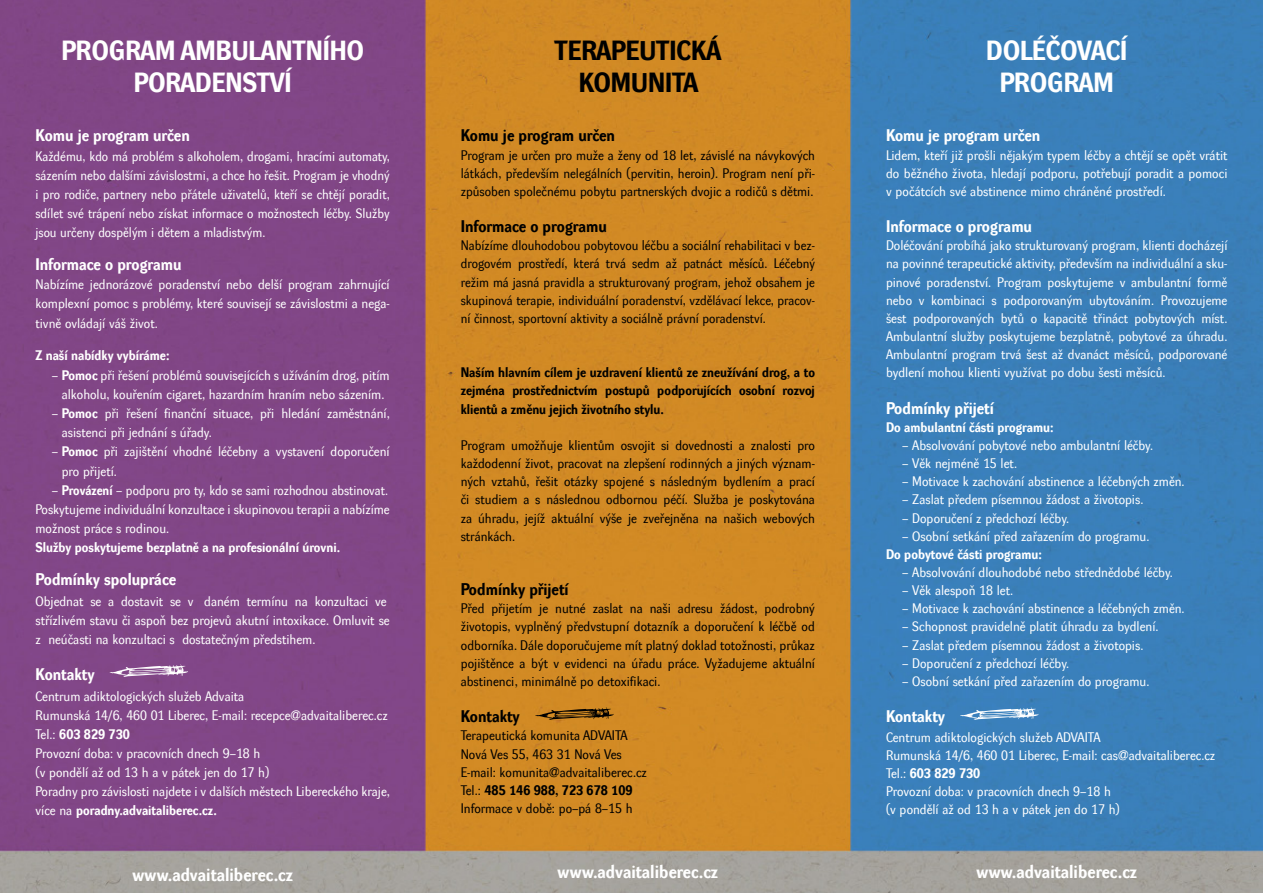
<style>
.page{position:relative;width:1263px;height:893px;background:#fff}
.page>*{position:absolute;margin:0;border:0;box-sizing:border-box;transform-origin:0 0}
.t1{font:700 27px/32.4px "Dyna Grotesk RCE";color:#fff;text-align:center}
.t2{font:700 27px/32.4px "Dyna Grotesk RCE";color:#000;text-align:center}
.t3{font:700 18px "Dyna Grotesk RCE";color:#fff}
.t4{font:700 16.5px "Dyna Grotesk RCE";color:#fff}
.t5{font:700 16.5px "Dyna Grotesk RCE";color:#000}
.t6{font:13.5px/18.1px "Dyna Grotesk RCE";color:#fff}
.t7{font:13.5px/18.1px "Dyna Grotesk RCE";color:#000;text-align:justify}
.t8{font:700 13.5px/18.1px "Dyna Grotesk RCE";color:#000;text-align:justify}
.t9{font:700 13.5px "Dyna Grotesk RCE";color:#fff}
.s1{font-weight:700}
</style>
<div class="page">
<img style="left:0;top:0;width:1263px;height:893px">
<svg style="left:110px;top:664px;width:78px;height:13px"></svg>
<svg style="left:960px;top:707px;width:79px;height:13px"></svg>
<svg style="left:535px;top:707px;width:79px;height:13px"></svg>
<h1 class="t1" style="left:61px;top:36px;width:304px">PROGRAM AMBULANTNÍHO<br>PORADENSTVÍ</h1>
<h1 class="t2" style="left:554px;top:36px;width:168px">TERAPEUTICKÁ<br>KOMUNITA</h1>
<h1 class="t1" style="left:986px;top:36px;width:143px">DOLÉČOVACÍ<br>PROGRAM</h1>
<p class="t4" style="left:36px;top:126px;width:156px">Komu je program určen</p>
<p class="t6" style="left:36px;top:147px;width:356px;line-height:19.2px;text-align:justify">Každému, kdo má problém s alkoholem, drogami, hracími automaty, sázením nebo dalšími závislostmi, a chce ho řešit. Program je vhodný i pro rodiče, partnery nebo přátele uživatelů, kteří se chtějí poradit, sdílet své trápení nebo získat informace o možnostech léčby. Služby jsou určeny dospělým i dětem a mladistvým.</p>
<p class="t4" style="left:36px;top:255px;width:148px">Informace o programu</p>
<p class="t6" style="left:36px;top:275px;width:356px;line-height:19.2px;text-align:justify">Nabízíme jednorázové poradenství nebo delší program zahrnující komplexní pomoc s problémy, které souvisejí se závislostmi a nega&shy;tivně ovládají váš život.</p>
<p class="t9" style="left:36px;top:348px;width:136px">Z naší nabídky vybíráme:</p>
<p class="t6" style="left:52px;top:366px;width:339px;line-height:19.2px;text-align:center">– <span class="s1">Pomoc</span> při řešení problémů souvisejících s užíváním drog, pitím alkoholu, kouřením cigaret, hazardním hraním nebo sázením.</p>
<p class="t6" style="left:62px;top:404px;width:329px;line-height:19.2px;text-indent:-10px">– <span class="s1">Pomoc</span> při řešení finanční situace, při hledání zaměstnání, asistenci při jednání s úřady.</p>
<p class="t6" style="left:62px;top:442px;width:329px;line-height:19.2px;text-indent:-10px">– <span class="s1">Pomoc</span> při zajištění vhodné léčebny a vystavení doporučení pro přijetí.</p>
<p class="t6" style="left:52px;top:481px;width:338px">– <span class="s1">Provázení</span> – podporu pro ty, kdo se sami rozhodnou abstinovat.</p>
<p class="t6" style="left:36px;top:500px;width:356px;line-height:19.2px">Poskytujeme individuální konzultace i skupinovou terapii a nabízíme možnost práce s rodinou.</p>
<p class="t9" style="left:36px;top:540px;width:306px">Služby poskytujeme bezplatně a na profesionální úrovni.</p>
<p class="t4" style="left:36px;top:570px;width:142px">Podmínky spolupráce</p>
<p class="t6" style="left:36px;top:592px;width:356px;line-height:19.2px">Objednat se a dostavit se v daném termínu na konzultaci ve střízlivém stavu či aspoň bez projevů akutní intoxikace. Omluvit se z neúčasti na konzultaci s dostatečným předstihem.</p>
<p class="t4" style="left:36px;top:665px;width:61px">Kontakty</p>
<p class="t6" style="left:36px;top:687px;width:356px;line-height:19px">Centrum adiktologických služeb Advaita<br>Rumunská 14/6, 460 01 Liberec, E-mail: recepce@advaitaliberec.cz Tel.: <span class="s1">603 829 730<br></span>Provozní doba: v pracovních dnech 9–18 h<br>(v pondělí až od 13 h a v pátek jen do 17 h)<br>Poradny pro závislosti najdete i v dalších městech Libereckého kraje, více na <span class="s1">poradny.advaitaliberec.cz.</span></p>
<p class="t5" style="left:461px;top:126px;width:156px">Komu je program určen</p>
<p class="t7" style="left:461px;top:146px;width:356px">Program je určen pro muže a ženy od 18 let, závislé na návykových látkách, především nelegálních (pervitin, heroin). Program není při&shy;způsoben společnému pobytu partnerských dvojic a rodičů s dětmi.</p>
<p class="t5" style="left:461px;top:217px;width:148px">Informace o programu</p>
<p class="t7" style="left:461px;top:237px;width:356px">Nabízíme dlouhodobou pobytovou léčbu a sociální rehabilitaci v bez&shy;drogovém prostředí, která trvá sedm až patnáct měsíců. Léčebný režim má jasná pravidla a strukturovaný program, jehož obsahem je skupinová terapie, individuální poradenství, vzdělávací lekce, pracov&shy;ní činnost, sportovní aktivity a sociálně právní poradenství.</p>
<p class="t8" style="left:461px;top:364px;width:356px">Naším hlavním cílem je uzdravení klientů ze zneužívání drog, a to zejména prostřednictvím postupů podporujících osobní rozvoj klientů a změnu jejich životního stylu.</p>
<p class="t7" style="left:461px;top:437px;width:356px">Program umožňuje klientům osvojit si dovednosti a znalosti pro každodenní život, pracovat na zlepšení rodinných a jiných význam&shy;ných vztahů, řešit otázky spojené s následným bydlením a prací či studiem a s následnou odbornou péčí. Služba je poskytována za úhradu, jejíž aktuální výše je zveřejněna na našich webových stránkách.</p>
<p class="t5" style="left:461px;top:580px;width:109px">Podmínky přijetí</p>
<p class="t7" style="left:461px;top:600px;width:356px">Před přijetím je nutné zaslat na naši adresu žádost, podrobný životopis, vyplněný předvstupní dotazník a doporučení k léčbě od odborníka. Dále doporučujeme mít platný doklad totožnosti, průkaz pojištěnce a být v evidenci na úřadu práce. Vyžadujeme aktuální abstinenci, minimálně po detoxifikaci.</p>
<p class="t5" style="left:461px;top:707px;width:61px">Kontakty</p>
<p class="t7" style="left:461px;top:727px;width:188px;text-align:left">Terapeutická komunita ADVAITA<br>Nová Ves 55, 463 31 Nová Ves<br>E-mail: komunita@advaitaliberec.cz<br>Tel.: <span class="s1">485 146 988, 723 678 109<br></span>Informace v době: po–pá 8–15 h</p>
<p class="t4" style="left:886px;top:126px;width:156px">Komu je program určen</p>
<p class="t6" style="left:886px;top:146px;width:343px;text-align:justify">Lidem, kteří již prošli nějakým typem léčby a chtějí se opět vrátit do běžného života, hledají podporu, potřebují poradit a pomoci v počátcích své abstinence mimo chráněné prostředí.</p>
<p class="t4" style="left:886px;top:217px;width:148px">Informace o programu</p>
<p class="t6" style="left:886px;top:237px;width:343px;text-align:justify">Doléčování probíhá jako strukturovaný program, klienti docházejí na povinné terapeutické aktivity, především na individuální a sku&shy;pinové poradenství. Program poskytujeme v ambulantní formě nebo v kombinaci s podporovaným ubytováním. Provozujeme šest podporovaných bytů o kapacitě třináct pobytových míst.<br>Ambulantní služby poskytujeme bezplatně, pobytové za úhradu.<br>Ambulantní program trvá šest až dvanáct měsíců, podporované bydlení mohou klienti využívat po dobu šesti měsíců.</p>
<p class="t4" style="left:886px;top:398px;width:109px">Podmínky přijetí</p>
<p class="t9" style="left:886px;top:419px;width:169px">Do ambulantní části programu:</p>
<p class="t6" style="left:902px;top:437px;width:252px">– Absolvování pobytové nebo ambulantní léčby.</p>
<p class="t6" style="left:902px;top:455px;width:116px">– Věk nejméně 15 let.</p>
<p class="t6" style="left:902px;top:473px;width:284px">– Motivace k zachování abstinence a léčebných změn.</p>
<p class="t6" style="left:902px;top:491px;width:243px">– Zaslat předem písemnou žádost a životopis.</p>
<p class="t6" style="left:902px;top:509px;width:168px">– Doporučení z předchozí léčby.</p>
<p class="t6" style="left:902px;top:527px;width:249px">– Osobní setkání před zařazením do programu.</p>
<p class="t9" style="left:886px;top:546px;width:157px">Do pobytové části programu:</p>
<p class="t6" style="left:902px;top:564px;width:272px">– Absolvování dlouhodobé nebo střednědobé léčby.</p>
<p class="t6" style="left:902px;top:582px;width:113px">– Věk alespoň 18 let.</p>
<p class="t6" style="left:902px;top:600px;width:284px">– Motivace k zachování abstinence a léčebných změn.</p>
<p class="t6" style="left:902px;top:618px;width:258px">– Schopnost pravidelně platit úhradu za bydlení.</p>
<p class="t6" style="left:902px;top:636px;width:243px">– Zaslat předem písemnou žádost a životopis.</p>
<p class="t6" style="left:902px;top:654px;width:168px">– Doporučení z předchozí léčby.</p>
<p class="t6" style="left:902px;top:672px;width:249px">– Osobní setkání před zařazením do programu.</p>
<p class="t4" style="left:886px;top:707px;width:61px">Kontakty</p>
<p class="t6" style="left:886px;top:728px;width:331px">Centrum adiktologických služeb ADVAITA<br>Rumunská 14/6, 460 01 Liberec, E-mail: cas@advaitaliberec.cz Tel.: <span class="s1">603 829 730<br></span>Provozní doba: v pracovních dnech 9–18 h<br>(v pondělí až od 13 h a v pátek jen do 17 h)</p>
<h2 class="t3" style="left:132px;top:864px;width:162px">www.advaitaliberec.cz</h2>
<h2 class="t3" style="left:558px;top:862px;width:162px">www.advaitaliberec.cz</h2>
<h2 class="t3" style="left:976px;top:862px;width:162px">www.advaitaliberec.cz</h2>
</div>
